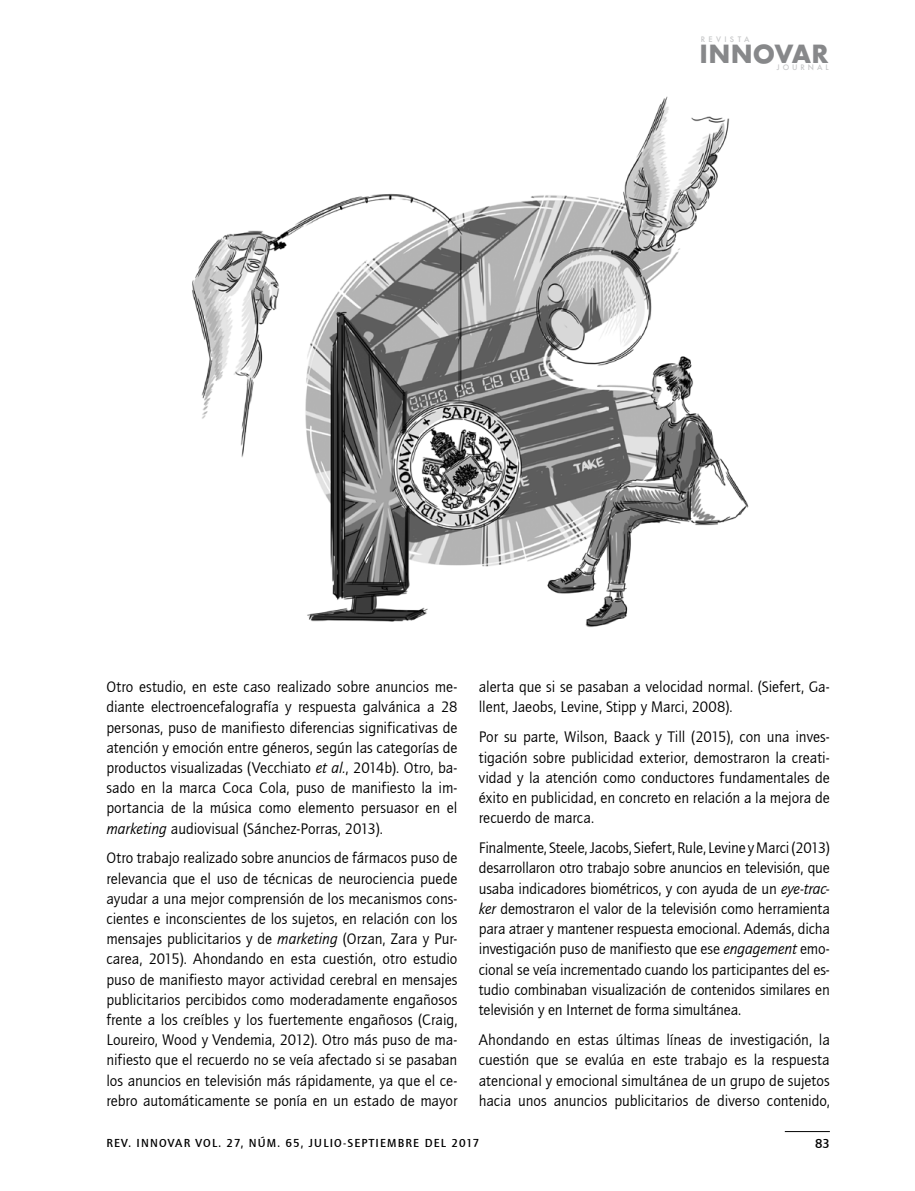
<style>
.page{position:relative;width:915px;height:1191px;background:#fff}
.page>*{position:absolute;margin:0;border:0;box-sizing:border-box;transform-origin:0 0}
.t1{font:700 27.3px "Futura TEE";letter-spacing:.005em;color:#87888a}
.t2{font:15.75px/20.2px "Quay Sans ITCTT Book";color:#000;text-align:justify}
.t3{font:13.5px "Quay Sans Md ITCTT";color:#000}
.t4{font:12px "Quay Sans Md ITCTT";letter-spacing:.1em;color:#000}
.t5{font:500 8.25px "Futura TEE";letter-spacing:.36em;color:#c6c7c8}
.t6{font:500 8.25px "Futura TEE";letter-spacing:.4em;color:#c6c7c8}
.s1{font-style:italic}
</style>
<div class="page">
<hr style="left:784px;top:1131px;width:45px;height:1px;background:#000">
<img style="left:192px;top:96px;width:556px;height:531px">
<p class="t6" style="left:700px;top:34px;width:50px">REVISTA</p>
<h1 class="t1" style="left:699px;top:37px;width:130px">INNOVAR</h1>
<p class="t5" style="left:776px;top:62px;width:53px">JOURNAL</p>
<p class="t2" style="left:106px;top:677px;width:352px">Otro estudio, en este caso realizado sobre anuncios me&shy;diante electroencefalografía y respuesta galvánica a 28 personas, puso de manifiesto diferencias significativas de atención y emoción entre géneros, según las categorías de productos visualizadas (Vecchiato <span class="s1">et al.</span>, 2014b). Otro, ba&shy;sado en la marca Coca Cola, puso de manifiesto la im&shy;portancia de la música como elemento persuasor en el <span class="s1">marketing</span> audiovisual (Sánchez-Porras, 2013).</p>
<p class="t2" style="left:106px;top:848px;width:352px">Otro trabajo realizado sobre anuncios de fármacos puso de relevancia que el uso de técnicas de neurociencia puede ayudar a una mejor comprensión de los mecanismos cons&shy;cientes e inconscientes de los sujetos, en relación con los mensajes publicitarios y de <span class="s1">marketing</span> (Orzan, Zara y Pur&shy;carea, 2015). Ahondando en esta cuestión, otro estudio puso de manifiesto mayor actividad cerebral en mensajes publicitarios percibidos como moderadamente engañosos frente a los creíbles y los fuertemente engañosos (Craig, Loureiro, Wood y Vendemia, 2012). Otro más puso de ma&shy;nifiesto que el recuerdo no se veía afectado si se pasaban los anuncios en televisión más rápidamente, ya que el ce&shy;rebro automáticamente se ponía en un estado de mayor</p>
<p class="t2" style="left:478px;top:677px;width:352px">alerta que si se pasaban a velocidad normal. (Siefert, Ga&shy;llent, Jaeobs, Levine, Stipp y Marci, 2008).</p>
<p class="t2" style="left:478px;top:727px;width:352px">Por su parte, Wilson, Baack y Till (2015), con una inves&shy;tigación sobre publicidad exterior, demostraron la creati&shy;vidad y la atención como conductores fundamentales de éxito en publicidad, en concreto en relación a la mejora de recuerdo de marca.</p>
<p class="t2" style="left:478px;top:838px;width:352px">Finalmente, Steele, Jacobs, Siefert, Rule, Levine y Marci (2013) desarrollaron otro trabajo sobre anuncios en televisión, que usaba indicadores biométricos, y con ayuda de un <span class="s1">eye-trac&shy;ker</span> demostraron el valor de la televisión como herramienta para atraer y mantener respuesta emocional. Además, dicha investigación puso de manifiesto que ese <span class="s1">engagement</span> emo&shy;cional se veía incrementado cuando los participantes del es&shy;tudio combinaban visualización de contenidos similares en televisión y en Internet de forma simultánea.</p>
<p class="t2" style="left:478px;top:1030px;width:352px">Ahondando en estas últimas líneas de investigación, la cuestión que se evalúa en este trabajo es la respuesta atencional y emocional simultánea de un grupo de sujetos hacia unos anuncios publicitarios de diverso contenido,</p>
<p class="t4" style="left:106px;top:1136px;width:277px">REV. INNOVAR VOL. 27, NÚM. 65, JULIO-SEPTIEM</p>
<p class="t4" style="left:397px;top:1136px;width:83px">BRE DEL 2017</p>
<p class="t3" style="left:814px;top:1136px;width:16px">83</p>
</div>
